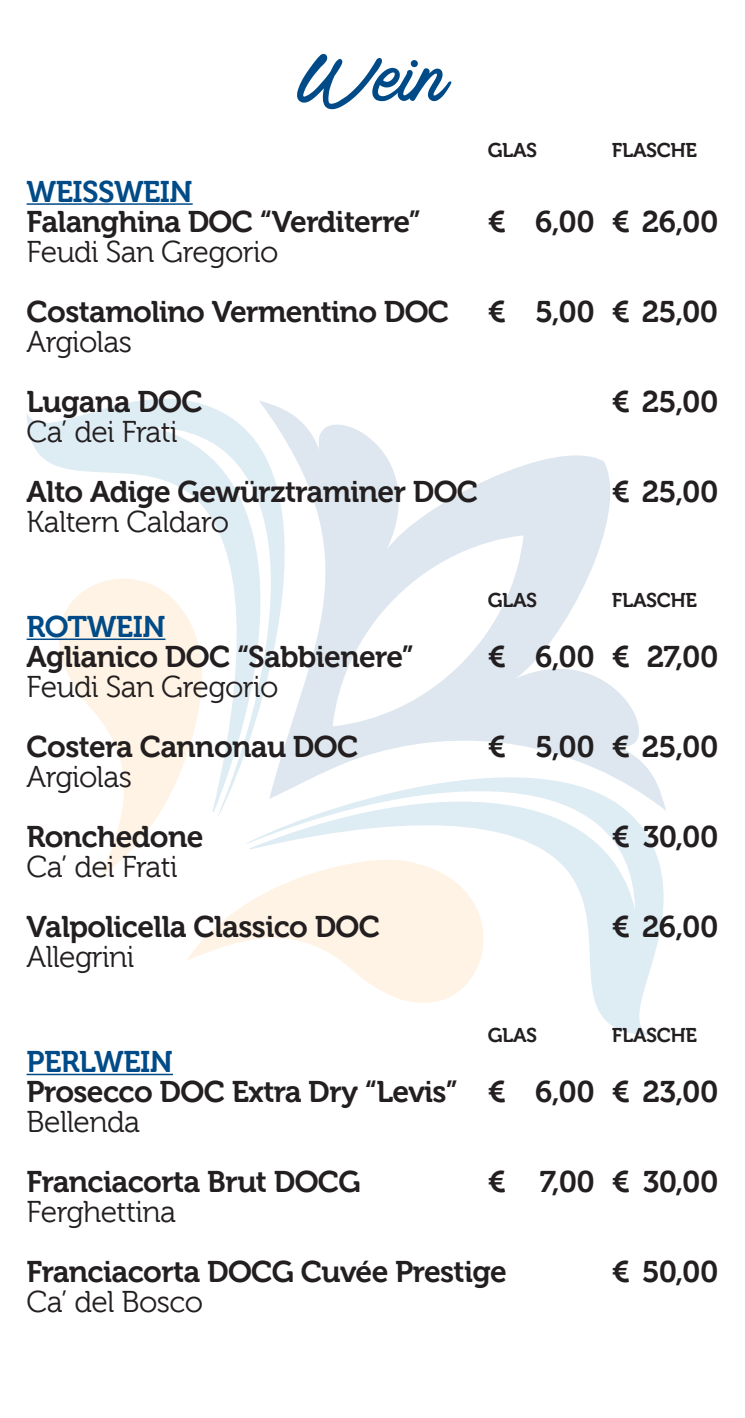
<style>
.page{position:relative;width:745px;height:1418px;background:#fff}
.page>*{position:absolute;margin:0;border:0;box-sizing:border-box;transform-origin:0 0}
.t1{font:75px "Actonia Hand PERSONALUSE";color:#004b87}
.t2{font:30px "Museo 700";letter-spacing:-.02em;color:#231f20}
.t3{font:30px "Museo 300";letter-spacing:-.02em;color:#231f20}
.t4{font:30px "Museo 700";letter-spacing:-.02em;color:#004b87}
.t5{font:20px "Museo 700";letter-spacing:-.02em;color:#231f20}
</style>
<div class="page">
<svg style="left:26px;top:638px;width:132px;height:238px"></svg>
<svg style="left:186px;top:904px;width:60px;height:57px"></svg>
<svg style="left:246px;top:811px;width:418px;height:224px"></svg>
<svg style="left:27px;top:399px;width:314px;height:416px"></svg>
<svg style="left:258px;top:399px;width:408px;height:412px"></svg>
<hr style="left:27px;top:203px;width:165px;height:2px;background:#004b87">
<hr style="left:27px;top:638px;width:138px;height:2px;background:#004b87">
<hr style="left:27px;top:1073px;width:146px;height:2px;background:#004b87">
<p class="t1" style="left:297px;top:41px;width:152px">Wein</p>
<p class="t5" style="left:487px;top:139px;width:51px">GLAS</p>
<p class="t5" style="left:611px;top:139px;width:87px">FLASCHE</p>
<p class="t4" style="left:27px;top:175px;width:167px">WEISSWEIN</p>
<p class="t2" style="left:27px;top:205px;width:395px">Falanghina DOC “Verditerre”</p>
<p class="t2" style="left:487px;top:205px;width:232px">€ 6,00 € 26,00</p>
<p class="t3" style="left:27px;top:235px;width:253px">Feudi San Gregorio</p>
<p class="t2" style="left:27px;top:295px;width:424px">Costamolino Vermentino DOC</p>
<p class="t2" style="left:487px;top:295px;width:232px">€ 5,00 € 25,00</p>
<p class="t3" style="left:27px;top:325px;width:107px">Argiolas</p>
<p class="t2" style="left:27px;top:385px;width:178px">Lugana DOC</p>
<p class="t2" style="left:611px;top:385px;width:108px">€ 25,00</p>
<p class="t3" style="left:27px;top:415px;width:152px">Ca’ dei Frati</p>
<p class="t2" style="left:27px;top:475px;width:453px">Alto Adige Gewürztraminer DOC</p>
<p class="t2" style="left:611px;top:475px;width:108px">€ 25,00</p>
<p class="t3" style="left:27px;top:505px;width:204px">Kaltern Caldaro</p>
<p class="t5" style="left:487px;top:589px;width:51px">GLAS</p>
<p class="t5" style="left:611px;top:589px;width:87px">FLASCHE</p>
<p class="t4" style="left:27px;top:610px;width:140px">ROTWEIN</p>
<p class="t2" style="left:27px;top:640px;width:388px">Aglianico DOC “Sabbienere”</p>
<p class="t2" style="left:487px;top:640px;width:232px">€ 6,00 € 27,00</p>
<p class="t3" style="left:27px;top:670px;width:253px">Feudi San Gregorio</p>
<p class="t2" style="left:27px;top:730px;width:333px">Costera Cannonau DOC</p>
<p class="t2" style="left:487px;top:730px;width:232px">€ 5,00 € 25,00</p>
<p class="t3" style="left:27px;top:760px;width:107px">Argiolas</p>
<p class="t2" style="left:27px;top:820px;width:178px">Ronchedone</p>
<p class="t2" style="left:611px;top:820px;width:108px">€ 30,00</p>
<p class="t3" style="left:27px;top:850px;width:152px">Ca’ dei Frati</p>
<p class="t2" style="left:27px;top:910px;width:355px">Valpolicella Classico DOC</p>
<p class="t2" style="left:611px;top:910px;width:108px">€ 26,00</p>
<p class="t3" style="left:27px;top:940px;width:109px">Allegrini</p>
<p class="t5" style="left:487px;top:1024px;width:51px">GLAS</p>
<p class="t5" style="left:611px;top:1024px;width:87px">FLASCHE</p>
<p class="t4" style="left:27px;top:1045px;width:148px">PERLWEIN</p>
<p class="t2" style="left:27px;top:1075px;width:692px">Prosecco DOC Extra Dry “Levis” € 6,00 € 23,00</p>
<p class="t3" style="left:27px;top:1105px;width:115px">Bellenda</p>
<p class="t2" style="left:27px;top:1165px;width:335px">Franciacorta Brut DOCG</p>
<p class="t2" style="left:487px;top:1165px;width:232px">€ 7,00 € 30,00</p>
<p class="t3" style="left:27px;top:1195px;width:151px">Ferghettina</p>
<p class="t2" style="left:27px;top:1255px;width:481px">Franciacorta DOCG Cuvée Prestige</p>
<p class="t2" style="left:611px;top:1255px;width:108px">€ 50,00</p>
<p class="t3" style="left:27px;top:1285px;width:178px">Ca’ del Bosco</p>
</div>
